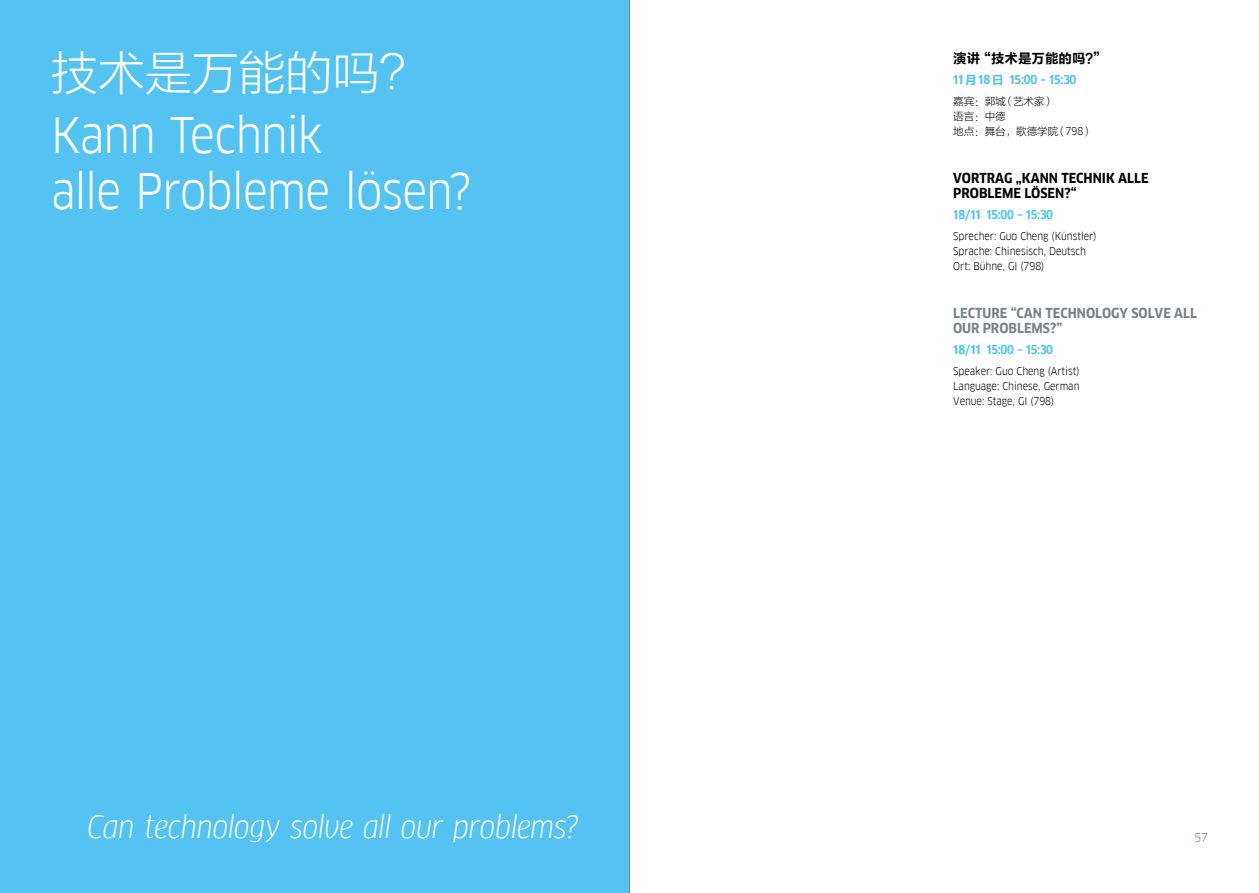
<style>
.page{position:relative;width:1259px;height:893px;background:#fff}
.page>*{position:absolute;margin:0;border:0;box-sizing:border-box;transform-origin:0 0}
.t1{font:48px/55.5px "Goethe FF Clan";letter-spacing:-.025em;color:#fff}
.t2{font:46.5px "FZLTXHK GBK1 0";letter-spacing:.01em;color:#fff}
.t3{font:italic 30px "Goethe FF Clan";letter-spacing:-.01em;color:#fff}
.t4{font:700 13.5px/15px "Goethe FF Clan";color:#778288}
.t5{font:700 13.5px/15px "Goethe FF Clan";color:#000}
.t6{font:13.5px "FZLTCHK GBK1 0";color:#000}
.t7{font:700 12px "Goethe FF Clan";letter-spacing:-.015em;color:#54c3f1}
.t8{font:12px "Goethe FF Clan";color:#778288}
.t9{font:10.5px/15px "Goethe FF Clan";color:#000}
.t10{font:10.5px/15px "FZLTXHK GBK1 0";color:#000}
.s1{font-family:"FZLTCHK GBK1 0";font-weight:400}
.s2{font-family:"Goethe FF Clan"}
</style>
<div class="page">
<div style="left:0;top:0;width:629px;height:893px;background:#54c3f1"></div>
<hr style="left:629px;top:0;width:1px;height:893px;background:#778288">
<h2 class="t2" style="left:51px;top:47px;width:377px">技术是万能的吗？</h2>
<h1 class="t1" style="left:51px;top:108px;width:421px">Kann Technik<br>alle Probleme lösen?</h1>
<h3 class="t3" style="left:87px;top:809px;width:493px">Can technology solve all our problems?</h3>
<p class="t6" style="left:953px;top:51px;width:155px">演讲“技术是万能的吗？”</p>
<p class="t7" style="left:953px;top:72px;width:125px">11<span class="s1">月</span>18<span class="s1">日</span> 15:00 – 15:30</p>
<p class="t10" style="left:953px;top:94px;width:141px">嘉宾：郭城（艺术家）<br>语言：中德<br>地点：舞台，歌德学院（<span class="s2">798</span>）</p>
<p class="t5" style="left:953px;top:170px;width:197px">VORTRAG „KANN TECHNIK ALLE<br>PROBLEME LÖSEN?“</p>
<p class="t7" style="left:953px;top:208px;width:101px">18/11 15:00 – 15:30</p>
<p class="t9" style="left:953px;top:229px;width:145px">Sprecher: Guo Cheng (Künstler)<br>Sprache: Chinesisch, Deutsch<br>Ort: Bühne, GI (798)</p>
<p class="t4" style="left:953px;top:305px;width:245px">LECTURE “CAN TECHNOLOGY SOLVE ALL<br>OUR PROBLEMS?”</p>
<p class="t7" style="left:953px;top:343px;width:101px">18/11 15:00 – 15:30</p>
<p class="t9" style="left:953px;top:364px;width:128px;text-align:justify">Speaker: Guo Cheng (Artist)<br>Language: Chinese, German Venue: Stage, GI (798)</p>
<p class="t8" style="left:1194px;top:830px;width:15px">57</p>
</div>
